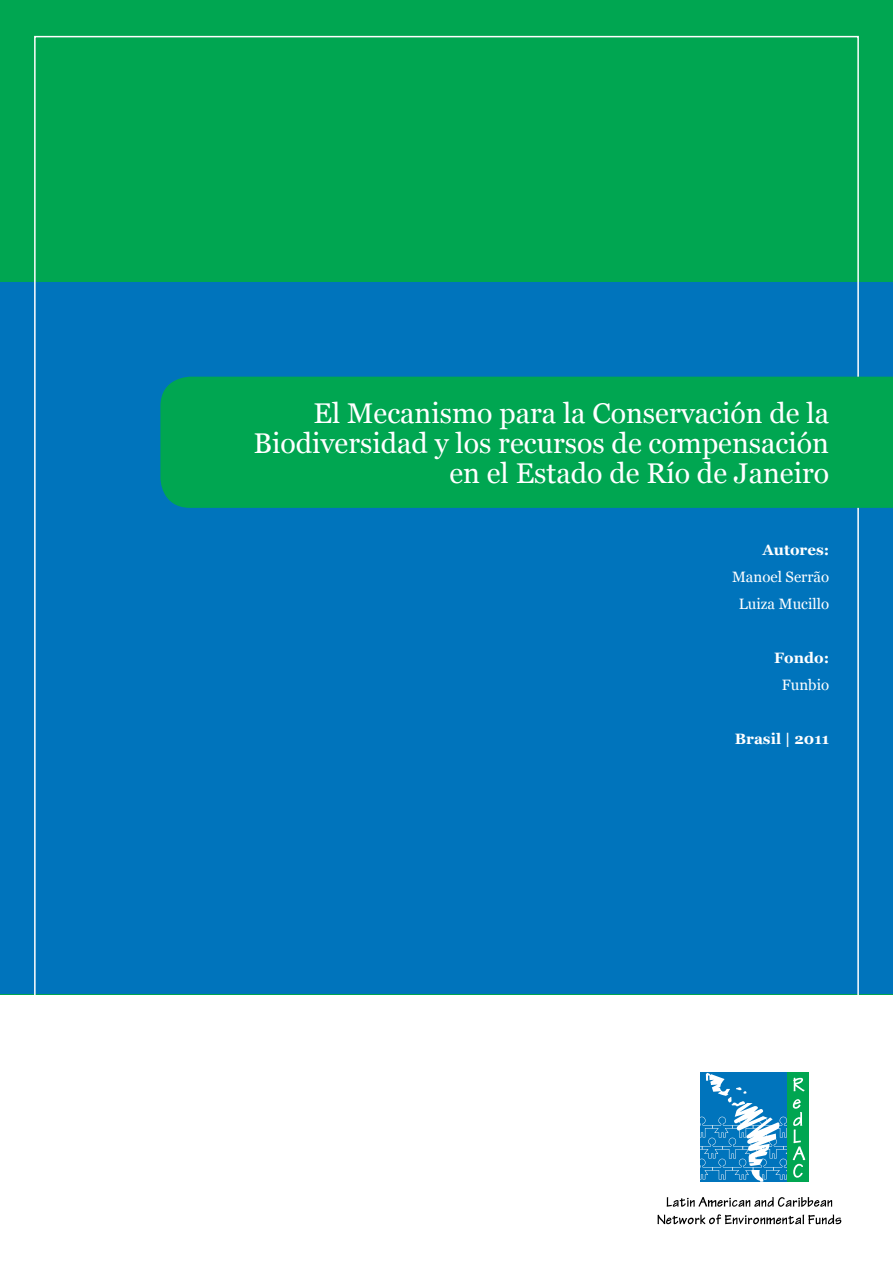
<style>
.page{position:relative;width:893px;height:1263px;background:#fff}
.page>*{position:absolute;margin:0;border:0;box-sizing:border-box;transform-origin:0 0}
.t1{font:28.5px/30px "Georgia";color:#fff;text-align:right}
.t2{font:15px/27px "Georgia";color:#fff;text-align:center}
.t3{font:700 15px "Georgia";color:#fff}
</style>
<div class="page">
<div style="left:0;top:0;width:893px;height:994px;background:#00a651"></div>
<div style="left:0;top:283px;width:893px;height:711px;background:#0074bc"></div>
<svg style="left:700px;top:1073px;width:109px;height:109px;background:#3197b6"></svg>
<svg style="left:657px;top:1197px;width:184px;height:27px"></svg>
<div style="left:160px;top:377px;width:733px;height:131px;background:#00a651"></div>
<p class="t1" style="left:253px;top:399px;width:577px">El Mecanismo para la Conservación de la<br>Biodiversidad y los recursos de compensación en el Estado de Río de Janeiro</p>
<p class="t3" style="left:763px;top:540px;width:68px">Autores:</p>
<p class="t2" style="left:732px;top:563px;width:99px">Manoel Serrão<br>Luiza Mucillo</p>
<p class="t3" style="left:774px;top:648px;width:56px">Fondo:</p>
<p class="t2" style="left:782px;top:671px;width:49px">Funbio</p>
<p class="t3" style="left:735px;top:729px;width:96px">Brasil | 2011</p>
</div>
